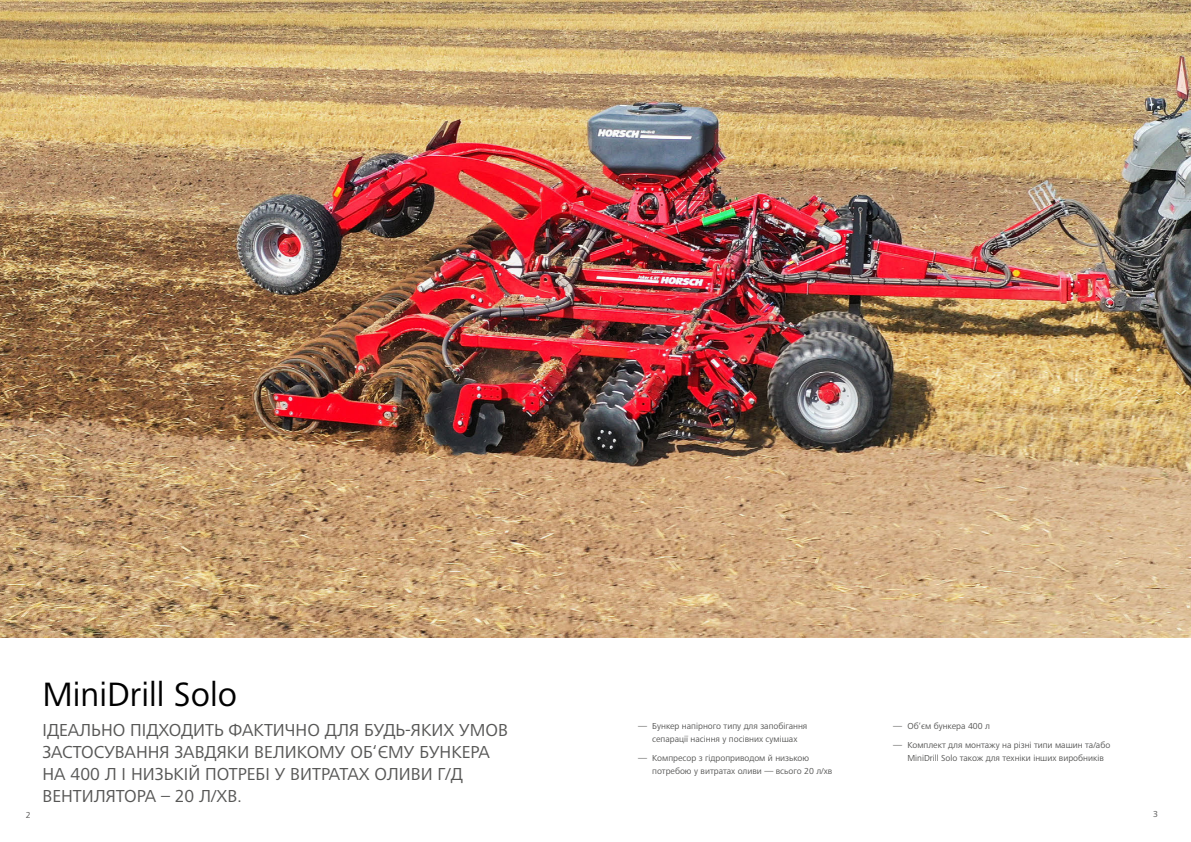
<style>
.page{position:relative;width:1191px;height:842px;background:#fff}
.page>*{position:absolute;margin:0;border:0;box-sizing:border-box;transform-origin:0 0}
.A_HEAD{font:35px "Frutiger Next LTW1 G";color:#000}
.t1{font:18px/22px "Frutiger Next LTW1 G";color:#575756}
.t2{font:9px/13px "Frutiger Next LTW1 G";color:#575756}
</style>
<div class="page">
<img style="left:0;top:0;width:1191px;height:638px">
<p class="A_HEAD" style="left:43px;top:674px;width:196px">MiniDrill Solo</p>
<p class="t1" style="left:43px;top:719px;width:467px">ІДЕАЛЬНО ПІДХОДИТЬ ФАКТИЧНО ДЛЯ БУДЬ-ЯКИХ УМОВ ЗАСТОСУВАННЯ ЗАВДЯКИ ВЕЛИКОМУ ОБ‘ЄМУ БУНКЕРА НА 400 Л І НИЗЬКІЙ ПОТРЕБІ У ВИТРАТАХ ОЛИВИ Г/Д ВЕНТИЛЯТОРА – 20 Л/ХВ.</p>
<p class="t2" style="left:638px;top:720px;width:171px;text-align:center">― Бункер напірного типу для запобігання сепарації насіння у посівних сумішах</p>
<p class="t2" style="left:652px;top:752px;width:182px;text-indent:-14px">― Компресор з гідроприводом й низькою потребою у витратах оливи — всього 20 л/хв</p>
<p class="t2" style="left:893px;top:720px;width:98px">― Об‘єм бункера 400 л</p>
<p class="t2" style="left:907px;top:739px;width:204px;text-indent:-14px">― Комплект для монтажу на різні типи машин та/або<br>MiniDrill Solo також для техніки інших виробників</p>
<p class="t2" style="left:26px;top:809px;width:6px">2</p>
<p class="t2" style="left:1153px;top:808px;width:6px">3</p>
</div>
